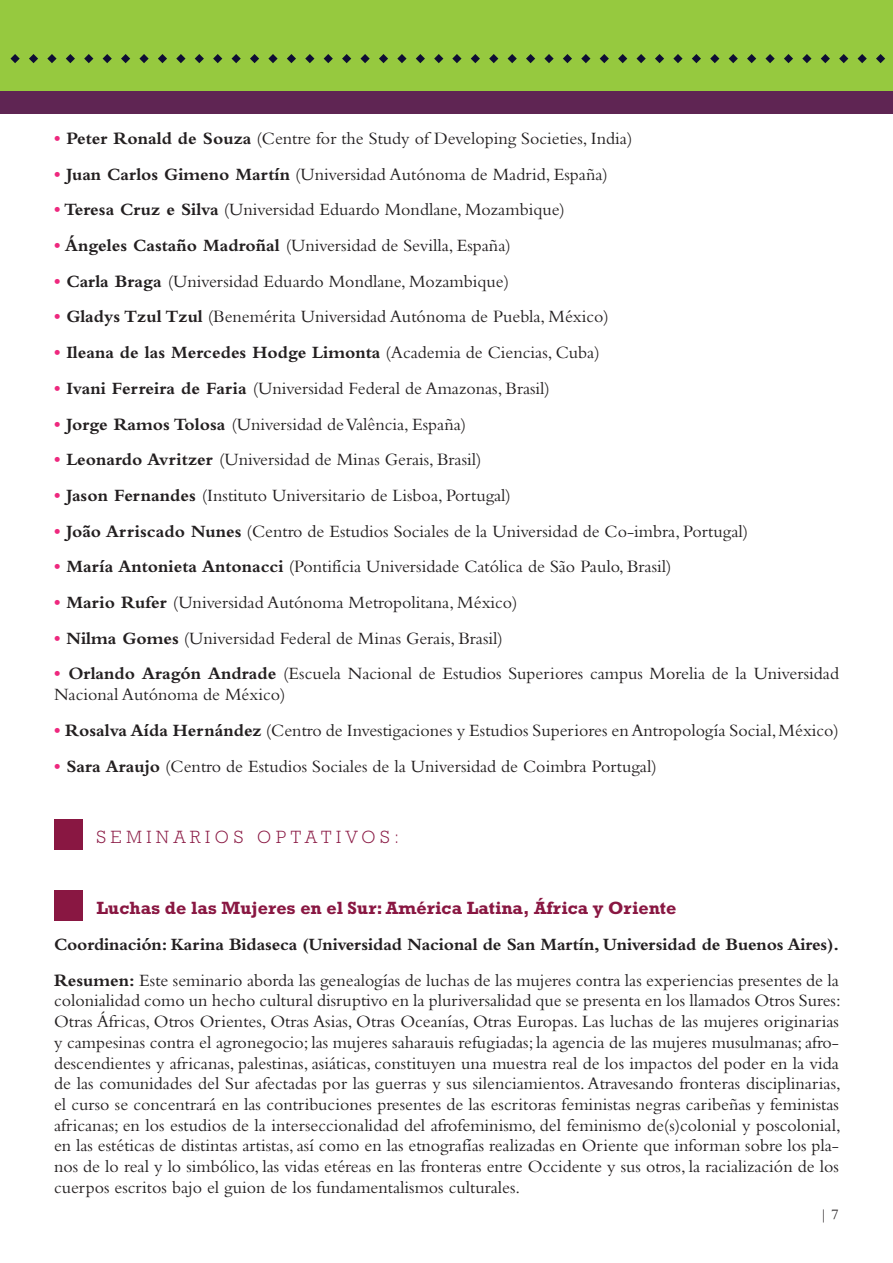
<style>
.page{position:relative;width:893px;height:1263px;background:#fff}
.page>*{position:absolute;margin:0;border:0;box-sizing:border-box;transform-origin:0 0}
.t1{font:18px/20.7px "Bembo Std";color:#231f20}
.t2{font:700 18px/35.7px "Bembo Std";letter-spacing:-.01em;color:#231f20}
.t3{font:700 18px "Rockwell Std";color:#891742}
.t4{font:300 18px "Rockwell Std";letter-spacing:.26em;color:#891742}
.t5{font:15px "Bembo Std";color:#231f20}
.s1{font-weight:700;color:#ee287e}
.s2{font-weight:700}
.s3{color:#ee287e}
.s4{font-weight:400}
</style>
<div class="page">
<div style="left:0;top:0;width:893px;height:109px;background:#96c93f"></div>
<svg style="left:10px;top:54px;width:10px;height:9px"></svg>
<svg style="left:84px;top:54px;width:9px;height:9px"></svg>
<svg style="left:158px;top:54px;width:9px;height:9px"></svg>
<svg style="left:232px;top:54px;width:9px;height:9px"></svg>
<svg style="left:305px;top:54px;width:9px;height:9px"></svg>
<svg style="left:379px;top:54px;width:9px;height:9px"></svg>
<svg style="left:47px;top:54px;width:10px;height:9px"></svg>
<svg style="left:121px;top:54px;width:9px;height:9px"></svg>
<svg style="left:195px;top:54px;width:9px;height:9px"></svg>
<svg style="left:268px;top:54px;width:10px;height:9px"></svg>
<svg style="left:342px;top:54px;width:9px;height:9px"></svg>
<svg style="left:416px;top:54px;width:9px;height:9px"></svg>
<svg style="left:29px;top:54px;width:9px;height:9px"></svg>
<svg style="left:103px;top:54px;width:9px;height:9px"></svg>
<svg style="left:176px;top:54px;width:9px;height:9px"></svg>
<svg style="left:250px;top:54px;width:9px;height:9px"></svg>
<svg style="left:324px;top:54px;width:9px;height:9px"></svg>
<svg style="left:397px;top:54px;width:10px;height:9px"></svg>
<svg style="left:66px;top:54px;width:9px;height:9px"></svg>
<svg style="left:139px;top:54px;width:10px;height:9px"></svg>
<svg style="left:213px;top:54px;width:9px;height:9px"></svg>
<svg style="left:287px;top:54px;width:9px;height:9px"></svg>
<svg style="left:360px;top:54px;width:10px;height:9px"></svg>
<svg style="left:434px;top:54px;width:9px;height:9px"></svg>
<svg style="left:452px;top:54px;width:9px;height:9px"></svg>
<svg style="left:526px;top:54px;width:9px;height:9px"></svg>
<svg style="left:600px;top:54px;width:9px;height:9px"></svg>
<svg style="left:673px;top:54px;width:10px;height:9px"></svg>
<svg style="left:747px;top:54px;width:9px;height:9px"></svg>
<svg style="left:821px;top:54px;width:9px;height:9px"></svg>
<svg style="left:489px;top:54px;width:9px;height:9px"></svg>
<svg style="left:563px;top:54px;width:9px;height:9px"></svg>
<svg style="left:636px;top:54px;width:10px;height:9px"></svg>
<svg style="left:710px;top:54px;width:9px;height:9px"></svg>
<svg style="left:784px;top:54px;width:9px;height:9px"></svg>
<svg style="left:857px;top:54px;width:10px;height:9px"></svg>
<svg style="left:471px;top:54px;width:9px;height:9px"></svg>
<svg style="left:544px;top:54px;width:10px;height:9px"></svg>
<svg style="left:618px;top:54px;width:9px;height:9px"></svg>
<svg style="left:692px;top:54px;width:9px;height:9px"></svg>
<svg style="left:765px;top:54px;width:10px;height:9px"></svg>
<svg style="left:839px;top:54px;width:9px;height:9px"></svg>
<svg style="left:508px;top:54px;width:9px;height:9px"></svg>
<svg style="left:581px;top:54px;width:9px;height:9px"></svg>
<svg style="left:655px;top:54px;width:9px;height:9px"></svg>
<svg style="left:729px;top:54px;width:9px;height:9px"></svg>
<svg style="left:802px;top:54px;width:9px;height:9px"></svg>
<svg style="left:876px;top:54px;width:9px;height:9px"></svg>
<div style="left:0;top:91px;width:893px;height:22px;background:#5f2553"></div>
<div style="left:54px;top:819px;width:29px;height:31px;background:#891742"></div>
<div style="left:54px;top:890px;width:29px;height:31px;background:#891742"></div>
<p class="t1" style="left:54px;top:128px;width:580px"><span class="s1">•</span> <span class="s2">Peter Ronald de Souza</span> (Centre for the Study of Developing Societies, India)</p>
<p class="t1" style="left:54px;top:163px;width:555px"><span class="s1">•</span> <span class="s2">Juan Carlos Gimeno Martín</span> (Universidad Autónoma de Madrid, España)</p>
<p class="t1" style="left:54px;top:199px;width:512px"><span class="s1">•</span> <span class="s2">Teresa Cruz e Silva</span> (Universidad Eduardo Mondlane, Mozambique)</p>
<p class="t1" style="left:54px;top:235px;width:458px"><span class="s1">•</span> <span class="s2">Ángeles Castaño Madroñal</span> (Universidad de Sevilla, España)</p>
<p class="t1" style="left:54px;top:270px;width:457px"><span class="s1">•</span> <span class="s2">Carla Braga</span> (Universidad Eduardo Mondlane, Mozambique)</p>
<p class="t1" style="left:54px;top:306px;width:556px"><span class="s1">•</span> <span class="s2">Gladys Tzul Tzul</span> (Benemérita Universidad Autónoma de Puebla, México)</p>
<p class="t2" style="left:54px;top:334px;width:547px"><span class="s3">•</span> Ileana de las Mercedes Hodge Limonta <span class="s4">(Academia de Ciencias, Cuba)</span></p>
<p class="t1" style="left:54px;top:377px;width:497px"><span class="s1">•</span> <span class="s2">Ivani Ferreira de Faria</span> (Universidad Federal de Amazonas, Brasil)</p>
<p class="t1" style="left:54px;top:413px;width:414px"><span class="s1">•</span> <span class="s2">Jorge Ramos Tolosa</span> (Universidad de Valência, España)</p>
<p class="t1" style="left:54px;top:449px;width:429px"><span class="s1">•</span> <span class="s2">Leonardo Avritzer</span> (Universidad de Minas Gerais, Brasil)</p>
<p class="t1" style="left:54px;top:485px;width:458px"><span class="s1">•</span> <span class="s2">Jason Fernandes</span> (Instituto Universitario de Lisboa, Portugal)</p>
<p class="t1" style="left:54px;top:520px;width:696px"><span class="s1">•</span> <span class="s2">João Arriscado Nunes</span> (Centro de Estudios Sociales de la Universidad de Co-imbra, Portugal)</p>
<p class="t1" style="left:54px;top:556px;width:619px"><span class="s1">•</span> <span class="s2">María Antonieta Antonacci</span> (Pontifícia Universidade Católica de São Paulo, Brasil)</p>
<p class="t1" style="left:54px;top:592px;width:465px"><span class="s1">•</span> <span class="s2">Mario Rufer</span> (Universidad Autónoma Metropolitana, México)</p>
<p class="t1" style="left:54px;top:627px;width:450px"><span class="s1">•</span> <span class="s2">Nilma Gomes</span> (Universidad Federal de Minas Gerais, Brasil)</p>
<p class="t1" style="left:54px;top:663px;width:786px"><span class="s1">•</span> <span class="s2">Orlando Aragón Andrade</span> (Escuela Nacional de Estudios Superiores campus Morelia de la Universidad<br>Nacional Autónoma de México)</p>
<p class="t1" style="left:54px;top:719px;width:786px"><span class="s1">•</span> <span class="s2">Rosalva Aída Hernández</span> (Centro de Investigaciones y Estudios Superiores en Antropología Social, México)</p>
<p class="t1" style="left:54px;top:755px;width:604px"><span class="s1">•</span> <span class="s2">Sara Araujo</span> (Centro de Estudios Sociales de la Universidad de Coimbra Portugal)</p>
<p class="t4" style="left:97px;top:827px;width:304px">SEMINARIOS OPTATIVOS:</p>
<p class="t3" style="left:97px;top:898px;width:581px">Luchas de las Mujeres en el Sur: América Latina, África y Oriente</p>
<p class="t2" style="left:54px;top:926px;width:786px">Coordinación: Karina Bidaseca (Universidad Nacional de San Martín, Universidad de Buenos Aires).<br>Resumen: <span class="s4">Este seminario aborda las genealogías de luchas de las mujeres contra las experiencias presentes de la</span></p>
<p class="t1" style="left:54px;top:990px;width:788px;text-align:justify">colonialidad como un hecho cultural disruptivo en la pluriversalidad que se presenta en los llamados Otros Sures:<br>Otras Áfricas, Otros Orientes, Otras Asias, Otras Oceanías, Otras Europas. Las luchas de las mujeres originarias y campesinas contra el agronegocio; las mujeres saharauis refugiadas; la agencia de las mujeres musulmanas; afro&shy;descendientes y africanas, palestinas, asiáticas, constituyen una muestra real de los impactos del poder en la vida de las comunidades del Sur afectadas por las guerras y sus silenciamientos. Atravesando fronteras disciplinarias, el curso se concentrará en las contribuciones presentes de las escritoras feministas negras caribeñas y feministas africanas; en los estudios de la interseccionalidad del afrofeminismo, del feminismo de(s)colonial y poscolonial, en las estéticas de distintas artistas, así como en las etnografías realizadas en Oriente que informan sobre los pla&shy;nos de lo real y lo simbólico, las vidas etéreas en las fronteras entre Occidente y sus otros, la racialización de los cuerpos escritos bajo el guion de los fundamentalismos culturales.</p>
<p class="t5" style="left:820px;top:1205px;width:21px">| 7</p>
</div>
